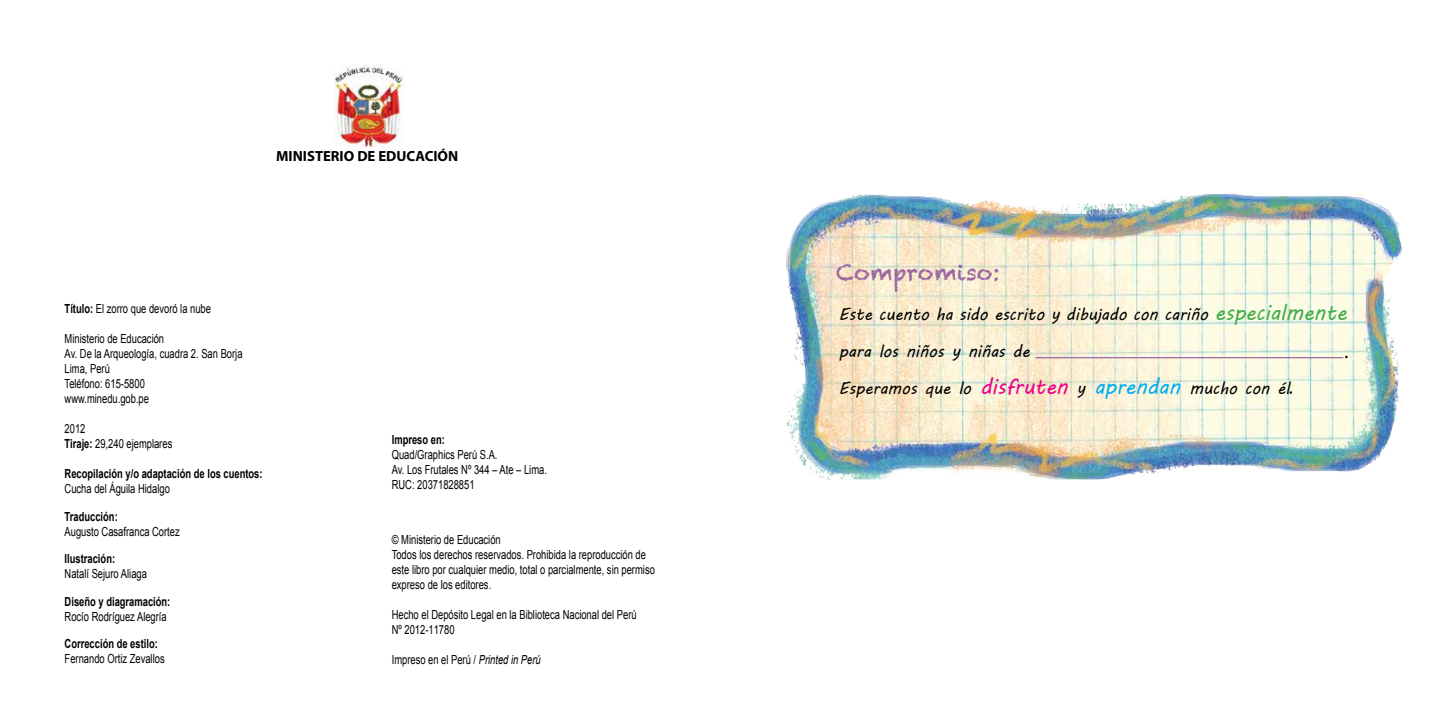
<style>
.page{position:relative;width:1453px;height:727px;background:#fff}
.page>*{position:absolute;margin:0;border:0;box-sizing:border-box;transform-origin:0 0}
.t1{font:22px "Chalkduster";color:#9a65a1}
.t2{font:17.12px/36.8px "MV Boli";color:#000;scale:.95 1}
.t3{font:700 14.75px "Myriad Pro";color:#000}
.t4{font:12.5px/15px "Arial";color:#000;scale:.75 1}
.t5{font:700 12.5px "Arial";color:#000;scale:.75 1}
.s1{font-weight:700}
.s2{font-style:italic}
.s3{font-size:22px;color:#41ad49}
.s4{font-size:22px;color:#ec008c}
.s5{font-size:22px;color:#00aeef}
</style>
<div class="page">
<img style="left:334px;top:65px;width:69px;height:82px">
<img style="left:786px;top:194px;width:617px;height:286px">
<hr style="left:1035px;top:357px;width:308px;height:1px;background:#9a65a1">
<p class="t3" style="left:276px;top:146px;width:184px">MINISTERIO DE EDUCACIÓN</p>
<p class="t4" style="left:65px;top:301px;width:197px"><span class="s1">Título:</span> El zorro que devoró la nube</p>
<p class="t4" style="left:65px;top:331px;width:239px">Ministerio de Educación<br>Av. De la Arqueología, cuadra 2. San Borja<br>Lima, Perú<br>Teléfono: 615-5800<br>www.minedu.gob.pe</p>
<p class="t4" style="left:65px;top:421px;width:145px">2012<br><span class="s1">Tiraje:</span> 29,240 ejemplares</p>
<p class="t5" style="left:65px;top:465px;width:265px">Recopilación y/o adaptación de los cuentos:</p>
<p class="t4" style="left:65px;top:481px;width:142px">Cucha del Águila Hidalgo</p>
<p class="t5" style="left:65px;top:507px;width:72px">Traducción:</p>
<p class="t4" style="left:65px;top:523px;width:155px">Augusto Casafranca Cortez</p>
<p class="t5" style="left:65px;top:550px;width:69px">Ilustración:</p>
<p class="t4" style="left:65px;top:566px;width:111px">Natalí Sejuro Aliaga</p>
<p class="t5" style="left:65px;top:592px;width:143px">Diseño y diagramación:</p>
<p class="t4" style="left:65px;top:608px;width:138px">Rocío Rodríguez Alegría</p>
<p class="t5" style="left:65px;top:635px;width:126px">Corrección de estilo:</p>
<p class="t4" style="left:65px;top:651px;width:135px">Fernando Ortiz Zevallos</p>
<p class="t5" style="left:392px;top:431px;width:72px">Impreso en:</p>
<p class="t4" style="left:392px;top:447px;width:208px">Quad/Graphics Perú S.A.<br>Av. Los Frutales Nº 344 – Ate – Lima.<br>RUC: 20371828851</p>
<p class="t4" style="left:392px;top:532px;width:352px">© Ministerio de Educación<br>Todos los derechos reservados. Prohibida la reproducción de este libro por cualquier medio, total o parcialmente, sin permiso expreso de los editores.</p>
<p class="t4" style="left:392px;top:607px;width:328px">Hecho el Depósito Legal en la Biblioteca Nacional del Perú<br>Nº 2012-11780</p>
<p class="t4" style="left:392px;top:652px;width:200px">Impreso en el Perú / <span class="s2">Printed in Perú</span></p>
<h1 class="t1" style="left:836px;top:260px;width:165px">Compromiso:</h1>
<h2 class="t2" style="left:839px;top:295px;width:536px">Este cuento ha sido escrito y dibujado con cariño <span class="s3">especialmente </span>para los niños y niñas de<br>Esperamos que lo <span class="s4">disfruten</span> y <span class="s5">aprendan</span> mucho con él</h2>
</div>
